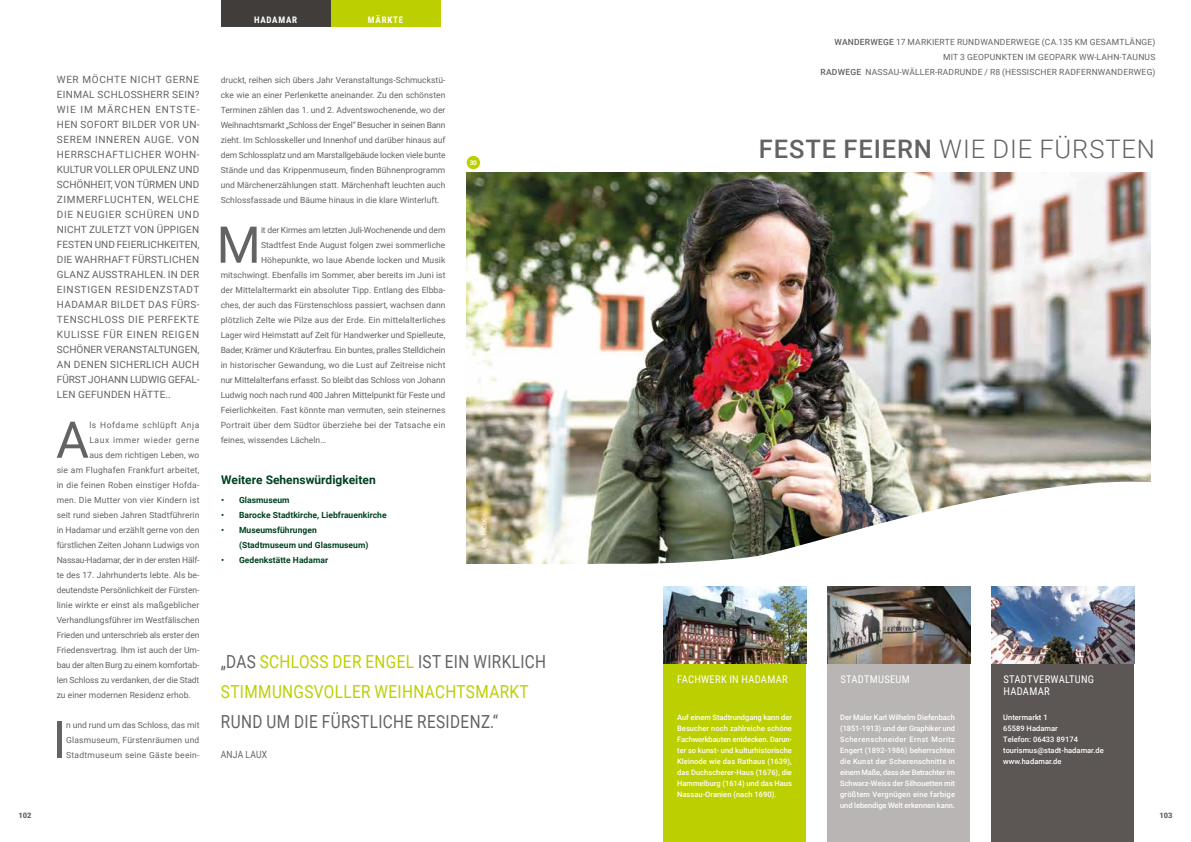
<style>
.page{position:relative;width:1191px;height:842px;background:#fff}
.page>*{position:absolute;margin:0;border:0;box-sizing:border-box;transform-origin:0 0}
.t1{font:50.7px "Roboto";color:#646363}
.t2{font:300 25.5px "Roboto";letter-spacing:.035em;color:#646363}
.t3{font:18px/30px "Roboto";letter-spacing:.025em;color:#bccf00;scale:.85 1}
.t4{font:18px "Roboto";letter-spacing:.025em;color:#646363;scale:.85 1}
.t5{font:700 12px "Roboto";color:#004122}
.t6{font:10.6px/12px "Roboto Condensed";letter-spacing:.025em;color:#fff}
.t7{font:10px/15px "Roboto";letter-spacing:.025em;color:#646363;text-align:justify}
.t8{font:10px "Roboto";letter-spacing:.025em;color:#646363;scale:.85 1}
.t9{font:700 9px "Roboto Condensed";letter-spacing:.085em;color:#fff}
.t10{font:8.5px/15px "Roboto";letter-spacing:.005em;color:#646363;text-align:justify}
.t11{font:8.5px/15px "Roboto";letter-spacing:.025em;color:#646363;text-align:right}
.t12{font:700 8.5px/15px "Roboto";letter-spacing:.005em;color:#004122}
.t13{font:8.5px "Roboto";letter-spacing:-.015em;color:#646363}
.t14{font:8.5px "Roboto";letter-spacing:.03em;color:#646363}
.t15{font:8.5px "Roboto";letter-spacing:-.02em;color:#646363}
.t16{font:8.5px "Roboto";letter-spacing:.065em;color:#646363}
.t17{font:8.5px "Roboto";letter-spacing:.07em;color:#646363}
.t18{font:500 7.5px/11px "Roboto";letter-spacing:.005em;color:#fff;text-align:justify}
.t19{font:900 7.5px "Roboto";color:#646363}
.t20{font:700 6.5px "Roboto Slab";color:#fff}
.t21{font:6px "Roboto Condensed";letter-spacing:.02em;color:#fff}
.s1{color:#646363}
.s2{font-weight:500}
</style>
<div class="page">
<img style="left:467px;top:173px;width:683px;height:390px">
<div style="left:221px;top:0;width:109px;height:26px;background:#413d3a"></div>
<div style="left:330px;top:0;width:110px;height:26px;background:#bccf00"></div>
<div style="left:467px;top:156px;width:13px;height:13px;background:#bccf00;border-radius:50%"></div>
<img style="left:595px;top:457px;width:556px;height:207px">
<div style="left:663px;top:587px;width:143px;height:255px;background:#bccf00"></div>
<div style="left:991px;top:587px;width:143px;height:255px;background:#5c5755"></div>
<div style="left:827px;top:587px;width:143px;height:255px;background:#b8b5b4"></div>
<img style="left:663px;top:587px;width:143px;height:76px">
<img style="left:991px;top:587px;width:143px;height:76px">
<img style="left:827px;top:587px;width:143px;height:76px">
<p class="t7" style="left:57px;top:71px;width:144px">WER MÖCHTE NICHT GERNE EINMAL SCHLOSSHERR SEIN?<br>WIE IM MÄRCHEN ENTSTE-HEN SOFORT BILDER VOR UN-SEREM INNEREN AUGE. VON HERRSCHAFTLICHER WOHN-KULTUR VOLLER OPULENZ UND SCHÖNHEIT, VON TÜRMEN UND ZIMMERFLUCHTEN, WELCHE DIE NEUGIER SCHÜREN UND NICHT ZULETZT VON ÜPPIGEN FESTEN UND FEIERLICHKEITEN, DIE WAHRHAFT FÜRSTLICHEN GLANZ AUSSTRAHLEN. IN DER EINSTIGEN RESIDENZSTADT HADAMAR BILDET DAS FÜRS-TENSCHLOSS DIE PERFEKTE KULISSE FÜR EINEN REIGEN SCHÖNER VERANSTALTUNGEN, AN DENEN SICHERLICH AUCH FÜRST JOHANN LUDWIG GEFAL-LEN GEFUNDEN HÄTTE..</p>
<h1 class="t1" style="left:56px;top:404px;width:35px">A</h1>
<p class="t16" style="left:89px;top:419px;width:112px">ls Hofdame schlüpft Anja</p>
<p class="t17" style="left:89px;top:434px;width:112px">Laux immer wieder gerne</p>
<p class="t10" style="left:89px;top:447px;width:112px">aus dem richtigen Leben, wo</p>
<p class="t11" style="left:57px;top:462px;width:144px">sie am Flughafen Frankfurt arbeitet,</p>
<p class="t11" style="left:57px;top:477px;width:144px">in die feinen Roben einstiger Hofda-</p>
<p class="t11" style="left:57px;top:492px;width:144px">men. Die Mutter von vier Kindern ist</p>
<p class="t10" style="left:57px;top:507px;width:144px">seit rund sieben Jahren Stadtführerin</p>
<p class="t10" style="left:57px;top:522px;width:144px">in Hadamar und erzählt gerne von den</p>
<p class="t10" style="left:57px;top:537px;width:144px">fürstlichen Zeiten Johann Ludwigs von</p>
<p class="t15" style="left:57px;top:554px;width:144px">Nassau-Hadamar, der in der ersten Hälf-</p>
<p class="t10" style="left:57px;top:567px;width:144px">te des 17. Jahrhunderts lebte. Als be-</p>
<p class="t10" style="left:57px;top:582px;width:144px">deutendste Persönlichkeit der Fürsten-</p>
<p class="t10" style="left:57px;top:597px;width:144px">linie wirkte er einst als maßgeblicher</p>
<p class="t10" style="left:57px;top:612px;width:144px">Verhandlungsführer im Westfälischen</p>
<p class="t10" style="left:57px;top:627px;width:144px">Frieden und unterschrieb als erster den</p>
<p class="t10" style="left:57px;top:642px;width:144px">Friedensvertrag. Ihm ist auch der Um-</p>
<p class="t13" style="left:57px;top:659px;width:144px">bau der alten Burg zu einem komfortab-</p>
<p class="t10" style="left:57px;top:672px;width:144px">len Schloss zu verdanken, der die Stadt</p>
<p class="t10" style="left:57px;top:687px;width:135px">zu einer modernen Residenz erhob.</p>
<h1 class="t1" style="left:52px;top:704px;width:15px">I</h1>
<p class="t10" style="left:66px;top:717px;width:135px">n und rund um das Schloss, das mit Glasmuseum, Fürstenräumen und Stadtmuseum seine Gäste beein-</p>
<p class="t9" style="left:254px;top:13px;width:45px">HADAMAR</p>
<p class="t9" style="left:368px;top:13px;width:37px">MÄRKTE</p>
<p class="t10" style="left:221px;top:72px;width:226px">druckt, reihen sich übers Jahr Veranstaltungs-Schmuckstü&shy;cke wie an einer Perlenkette aneinander. Zu den schönsten Terminen zählen das 1. und 2. Adventswochenende, wo der Weihnachtsmarkt „Schloss der Engel“ Besucher in seinen Bann zieht. Im Schlosskeller und Innenhof und darüber hinaus auf dem Schlossplatz und am Marstallgebäude locken viele bunte Stände und das Krippenmuseum, finden Bühnenprogramm und Märchenerzählungen statt. Märchenhaft leuchten auch Schlossfassade und Bäume hinaus in die klare Winterluft.</p>
<h1 class="t1" style="left:216px;top:209px;width:46px">M</h1>
<p class="t13" style="left:261px;top:224px;width:186px">it der Kirmes am letzten Juli-Wochenende und dem</p>
<p class="t10" style="left:261px;top:237px;width:186px">Stadtfest Ende August folgen zwei sommerliche</p>
<p class="t10" style="left:261px;top:252px;width:186px">Höhepunkte, wo laue Abende locken und Musik</p>
<p class="t10" style="left:221px;top:267px;width:226px">mitschwingt. Ebenfalls im Sommer, aber bereits im Juni ist</p>
<p class="t10" style="left:221px;top:282px;width:226px">der Mittelaltermarkt ein absoluter Tipp. Entlang des Elbba-</p>
<p class="t10" style="left:221px;top:297px;width:226px">ches, der auch das Fürstenschloss passiert, wachsen dann</p>
<p class="t10" style="left:221px;top:312px;width:226px">plötzlich Zelte wie Pilze aus der Erde. Ein mittelalterliches</p>
<p class="t10" style="left:221px;top:327px;width:226px">Lager wird Heimstatt auf Zeit für Handwerker und Spielleute,</p>
<p class="t10" style="left:221px;top:342px;width:226px">Bader, Krämer und Kräuterfrau. Ein buntes, pralles Stelldichein</p>
<p class="t10" style="left:221px;top:357px;width:226px">in historischer Gewandung, wo die Lust auf Zeitreise nicht</p>
<p class="t10" style="left:221px;top:372px;width:226px">nur Mittelalterfans erfasst. So bleibt das Schloss von Johann</p>
<p class="t10" style="left:221px;top:387px;width:226px">Ludwig noch nach rund 400 Jahren Mittelpunkt für Feste und</p>
<p class="t10" style="left:221px;top:402px;width:226px">Feierlichkeiten. Fast könnte man vermuten, sein steinernes</p>
<p class="t14" style="left:221px;top:419px;width:226px">Portrait über dem Südtor überziehe bei der Tatsache ein</p>
<p class="t10" style="left:221px;top:432px;width:107px">feines, wissendes Lächeln…</p>
<h3 class="t5" style="left:221px;top:471px;width:156px">Weitere Sehenswürdigkeiten</h3>
<p class="t12" style="left:221px;top:492px;width:70px">• Glasmuseum</p>
<p class="t12" style="left:221px;top:507px;width:167px">• Barocke Stadtkirche, Liebfrauenkirche</p>
<p class="t12" style="left:239px;top:522px;width:131px;text-indent:-18px">• Museumsführungen (Stadtmuseum und Glasmuseum)</p>
<p class="t12" style="left:221px;top:552px;width:109px">• Gedenkstätte Hadamar</p>
<p class="t20" style="left:470px;top:158px;width:9px">30</p>
<p class="t21" style="left:480px;top:548px;width:31px;rotate:-90deg">© A. PACEK</p>
<h3 class="t3" style="left:221px;top:646px;width:384px"><span class="s1">„DAS</span> SCHLOSS DER ENGEL <span class="s1">IST EIN WIRKLICH<br></span>STIMMUNGSVOLLER WEIHNACHTSMARKT</h3>
<h3 class="t4" style="left:221px;top:709px;width:328px">RUND UM DIE FÜRSTLICHE RESIDENZ.“</h3>
<p class="t8" style="left:221px;top:747px;width:56px">ANJA LAUX</p>
<p class="t11" style="left:820px;top:34px;width:336px"><span class="s2">WANDERWEGE</span> 17 MARKIERTE RUNDWANDERWEGE (CA.135 KM GESAMTLÄNGE)<br>MIT 3 GEOPUNKTEN IM GEOPARK WW-LAHN-TAUNUS<br><span class="s2">RADWEGE</span> NASSAU-WÄLLER-RADRUNDE / R8 (HESSISCHER RADFERNWANDERWEG)</p>
<h2 class="t2" style="left:758px;top:131px;width:398px"><span class="s2">FESTE FEIERN</span> WIE DIE FÜRSTEN</h2>
<p class="t6" style="left:677px;top:672px;width:112px">FACHWERK IN HADAMAR</p>
<p class="t6" style="left:840px;top:672px;width:71px">STADTMUSEUM</p>
<p class="t18" style="left:677px;top:712px;width:116px">Auf einem Stadtrundgang kann der Besucher noch zahlreiche schöne Fachwerkbauten entdecken. Darun&shy;ter so kunst- und kulturhistorische Kleinode wie das Rathaus (1639), das Duchscherer-Haus (1676), die Hammelburg (1614) und das Haus Nassau-Oranien (nach 1690).</p>
<p class="t18" style="left:840px;top:712px;width:116px">Der Maler Karl Wilhelm Diefenbach (1851-1913) und der Graphiker und Scherenschneider Ernst Moritz Engert (1892-1986) beherrschten die Kunst der Scherenschnitte in einem Maße, dass der Betrachter im Schwarz-Weiss der Silhouetten mit größtem Vergnügen eine farbige und lebendige Welt erkennen kann.</p>
<p class="t6" style="left:1003px;top:672px;width:92px">STADTVERWALTUNG<br>HADAMAR</p>
<p class="t18" style="left:1003px;top:712px;width:102px;text-align:left">Untermarkt 1<br>65589 Hadamar<br>Telefon: 06433 89174 tourismus@stadt-hadamar.de www.hadamar.de</p>
<p class="t19" style="left:19px;top:810px;width:15px">102</p>
<p class="t19" style="left:1159px;top:810px;width:15px">103</p>
</div>
